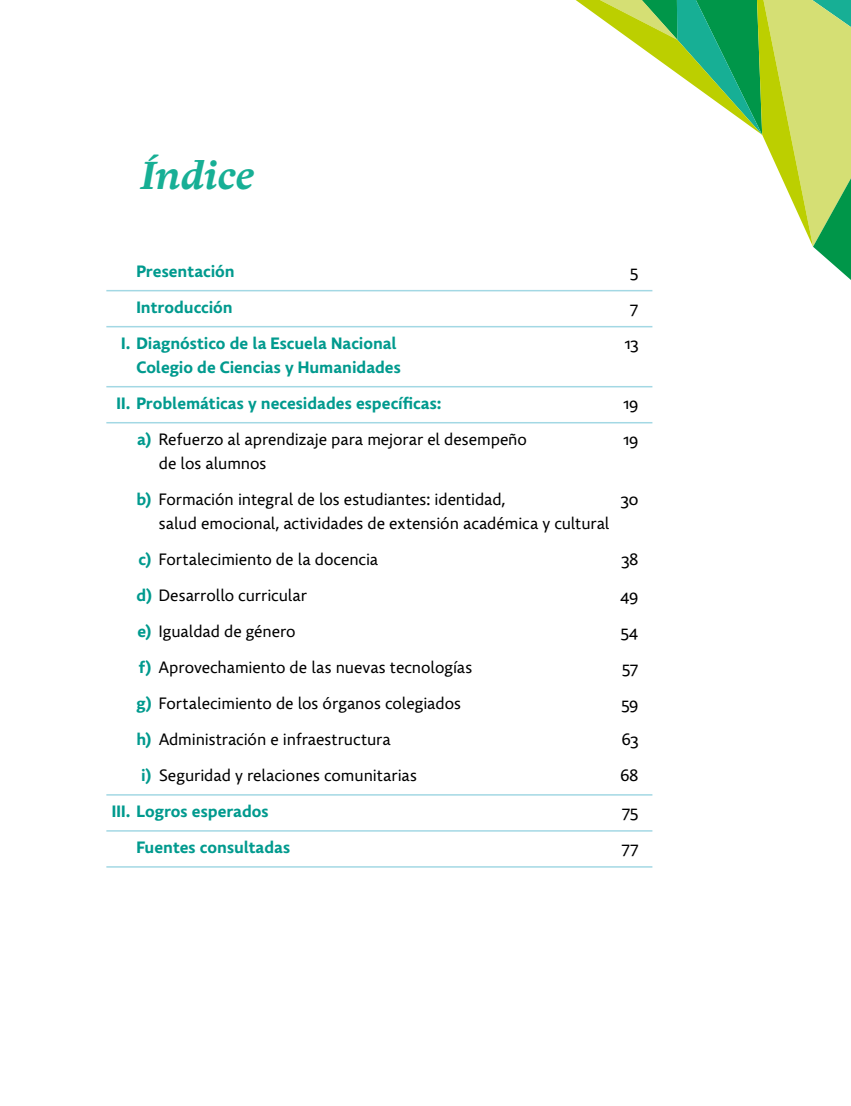
<style>
.page{position:relative;width:851px;height:1106px;background:#fff}
.page>*{position:absolute;margin:0;border:0;box-sizing:border-box;transform-origin:0 0}
.t1{font:italic 700 39px "Comenia Text Pro";color:#17af95}
.t2{font:16.5px/36px "Comenia Sans";color:#000}
.t3{font:700 16.5px/36px "Comenia Sans";color:#009a8e}
.s1{font-weight:700;color:#009a8e}
</style>
<div class="page">
<svg style="left:516px;top:0;width:334px;height:292px"></svg>
<hr style="left:106px;top:290px;width:546px;height:1px;background:#a3d8e4">
<hr style="left:106px;top:326px;width:546px;height:1px;background:#a3d8e4">
<hr style="left:106px;top:386px;width:546px;height:1px;background:#a3d8e4">
<hr style="left:106px;top:422px;width:546px;height:1px;background:#a3d8e4">
<hr style="left:106px;top:794px;width:546px;height:1px;background:#a3d8e4">
<hr style="left:106px;top:830px;width:546px;height:1px;background:#a3d8e4">
<hr style="left:106px;top:866px;width:546px;height:1px;background:#a3d8e4">
<h1 class="t1" style="left:140px;top:149px;width:115px">Índice</h1>
<p class="t3" style="left:136px;top:254px;width:100px">Presentación</p>
<p class="t2" style="left:630px;top:254px;width:10px">5</p>
<p class="t3" style="left:136px;top:290px;width:98px">Introducción</p>
<p class="t2" style="left:630px;top:290px;width:10px">7</p>
<p class="t3" style="left:121px;top:326px;width:277px">I. Diagnóstico de la Escuela Nacional</p>
<p class="t2" style="left:624px;top:326px;width:15px">13</p>
<p class="t3" style="left:116px;top:350px;width:326px;text-indent:20px">Colegio de Ciencias y Humanidades<br>II. Problemáticas y necesidades específicas:</p>
<p class="t2" style="left:623px;top:386px;width:16px">19</p>
<p class="t2" style="left:137px;top:422px;width:391px"><span class="s1">a)</span> Refuerzo al aprendizaje para mejorar el desempeño</p>
<p class="t2" style="left:623px;top:422px;width:16px">19</p>
<p class="t2" style="left:136px;top:446px;width:370px;text-indent:22px">de los alumnos<br><span class="s1">b)</span> Formación integral de los estudiantes: identidad,</p>
<p class="t2" style="left:621px;top:482px;width:19px">30</p>
<p class="t2" style="left:138px;top:506px;width:472px;text-indent:20px">salud emocional, actividades de extensión académica y cultural <span class="s1">c)</span> Fortalecimiento de la docencia</p>
<p class="t2" style="left:621px;top:542px;width:18px">38</p>
<p class="t2" style="left:136px;top:578px;width:172px"><span class="s1">d)</span> Desarrollo curricular</p>
<p class="t2" style="left:620px;top:578px;width:19px">49</p>
<p class="t2" style="left:137px;top:614px;width:160px"><span class="s1">e)</span> Igualdad de género</p>
<p class="t2" style="left:620px;top:614px;width:19px">54</p>
<p class="t2" style="left:139px;top:650px;width:335px"><span class="s1">f)</span> Aprovechamiento de las nuevas tecnologías</p>
<p class="t2" style="left:622px;top:650px;width:18px">57</p>
<p class="t2" style="left:136px;top:686px;width:326px"><span class="s1">g)</span> Fortalecimiento de los órganos colegiados</p>
<p class="t2" style="left:621px;top:686px;width:18px">59</p>
<p class="t2" style="left:136px;top:722px;width:256px"><span class="s1">h)</span> Administración e infraestructura</p>
<p class="t2" style="left:621px;top:722px;width:18px">63</p>
<p class="t2" style="left:141px;top:758px;width:277px"><span class="s1">i)</span> Seguridad y relaciones comunitarias</p>
<p class="t2" style="left:620px;top:758px;width:19px">68</p>
<p class="t3" style="left:112px;top:794px;width:158px">III. Logros esperados</p>
<p class="t2" style="left:622px;top:794px;width:18px">75</p>
<p class="t3" style="left:136px;top:830px;width:155px">Fuentes consultadas</p>
<p class="t2" style="left:621px;top:830px;width:18px">77</p>
</div>
